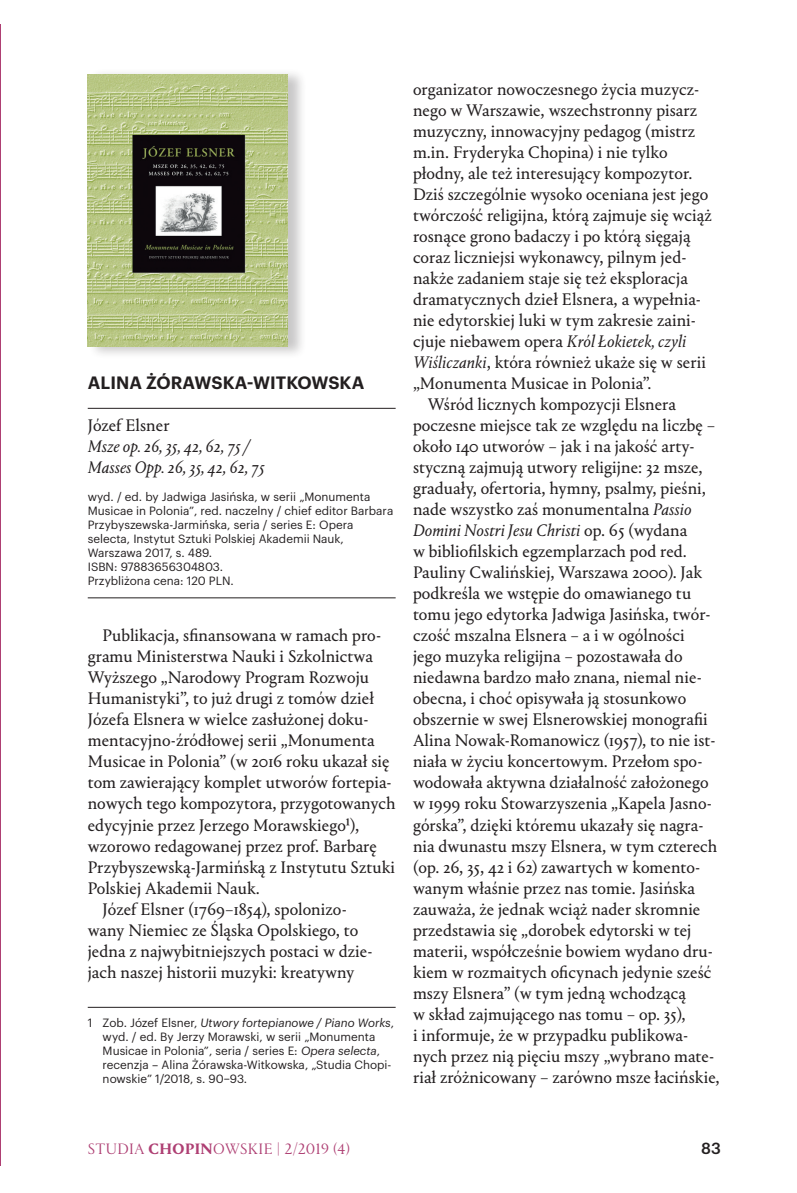
<style>
.page{position:relative;width:797px;height:1193px;background:#fff}
.page>*{position:absolute;margin:0;border:0;box-sizing:border-box;transform-origin:0 0}
.t1{font:17.5px "Portrait Text";color:#231f20}
.t2{font:italic 17.5px/21px "Portrait Text";color:#231f20}
.t3{font:600 17.5px "Graphik";letter-spacing:.005em;color:#231f20}
.t4{font:300 15.75px "Portrait";letter-spacing:.03em;color:#ae3f73}
.t5{font:500 15.75px "Graphik";color:#231f20}
.t6{font:11.72px/14px "Graphik";color:#231f20}
.s1{font-style:italic}
.s2{font-style:normal}
.s3{font-weight:700}
</style>
<div class="page">
<div style="left:88px;top:67px;width:219px;height:292px;background:#231f20;opacity:.25"></div>
<img style="left:88px;top:74px;width:200px;height:273px">
<hr style="left:88px;top:408px;width:307px;height:1px;background:#231f20">
<hr style="left:88px;top:597px;width:307px;height:1px;background:#231f20">
<hr style="left:88px;top:1007px;width:307px;height:1px;background:#231f20">
<hr style="left:0;top:24px;width:1px;height:1141px;background:#ae3f73">
<p class="t3" style="left:88px;top:369px;width:278px">ALINA ŻÓRAWSKA-WITKOWSKA</p>
<p class="t1" style="left:88px;top:413px;width:83px">Józef Elsner</p>
<p class="t2" style="left:88px;top:435px;width:178px">Msze op. 26, 35, 42, 62, 75 /<br>Masses Opp. 26, 35, 42, 62, 75</p>
<p class="t6" style="left:88px;top:489px;width:307px">wyd. / ed. by Jadwiga Jasińska, w serii „Monumenta<br>M usicae in Polonia”, red. naczelny / chief editor Barbara Przybyszewska-Jarmińska, seria / series E: Opera selecta, I nstytut Sztuki Polskiej Akademii Nauk, Warszawa 2017, s. 489.<br>ISBN</p>
<p class="t6" style="left:88px;top:559px;width:137px;text-indent:26px">: 97883656304803.<br>Przybliżona cena: 120 PLN</p>
<p class="t6" style="left:230px;top:573px;width:5px">.</p>
<p class="t1" style="left:103px;top:623px;width:280px">Publikacja, sfinansowana w ramach pro-</p>
<p class="t1" style="left:88px;top:644px;width:286px">gramu Ministerstwa Nauki i Szkolnictwa</p>
<p class="t1" style="left:88px;top:665px;width:283px">Wyższego „Narodowy Program Rozwoju</p>
<p class="t1" style="left:88px;top:686px;width:287px">Humanistyki”, to już drugi z tomów dzieł</p>
<p class="t1" style="left:88px;top:707px;width:282px">Józefa Elsnera w wielce zasłużonej doku-</p>
<p class="t1" style="left:88px;top:728px;width:288px">mentacyjno-źródłowej serii „Monumenta</p>
<p class="t1" style="left:88px;top:749px;width:303px">Musicae in Polonia” (w 2016 roku ukazał się</p>
<p class="t1" style="left:88px;top:770px;width:305px">tom zawierający komplet utworów fortepia-</p>
<p class="t1" style="left:88px;top:791px;width:309px">nowych tego kompozytora, przygotowanych</p>
<p class="t1" style="left:88px;top:812px;width:273px">edycyjnie przez Jerzego Morawskiego1),</p>
<p class="t1" style="left:88px;top:833px;width:290px">wzorowo redagowanej przez prof. Barbarę</p>
<p class="t1" style="left:88px;top:854px;width:309px">Przybyszewską-Jarmińską z Instytutu Sztuki</p>
<p class="t1" style="left:88px;top:875px;width:173px">Polskiej Akademii Nauk.</p>
<p class="t1" style="left:103px;top:896px;width:245px">Józef Elsner (1769–1854), spolonizo-</p>
<p class="t1" style="left:88px;top:917px;width:272px">wany Niemiec ze Śląska Opolskiego, to</p>
<p class="t1" style="left:88px;top:938px;width:286px">jedna z najwybitniejszych postaci w dzie-</p>
<p class="t1" style="left:88px;top:959px;width:268px">jach naszej historii muzyki: kreatywny</p>
<p class="t6" style="left:103px;top:1014px;width:293px;text-indent:-15px">1 Zob. Józef Elsner, <span class="s1">Utwory fortepianowe / Piano Works</span>, wyd. / ed. By Jerzy Morawski, w serii „Monumenta<br>M usicae in Polonia”, seria / series E: <span class="s1">Opera selecta</span>, recenzja – Alina Żórawska-Witkowska, „Studia Chopi&shy;nowskie” 1/2018, s. 90–93.</p>
<p class="t1" style="left:413px;top:77px;width:288px">organizator nowoczesnego życia muzycz-</p>
<p class="t1" style="left:413px;top:98px;width:285px">nego w Warszawie, wszechstronny pisarz</p>
<p class="t1" style="left:413px;top:119px;width:283px">muzyczny, innowacyjny pedagog (mistrz</p>
<p class="t1" style="left:413px;top:140px;width:256px">m.in. Fryderyka Chopina) i nie tylko</p>
<p class="t1" style="left:413px;top:161px;width:281px">płodny, ale też interesujący kompozytor.</p>
<p class="t1" style="left:413px;top:182px;width:296px">Dziś szczególnie wysoko oceniana jest jego</p>
<p class="t1" style="left:413px;top:203px;width:300px">twórczość religijna, którą zajmuje się wciąż</p>
<p class="t1" style="left:413px;top:224px;width:279px">rosnące grono badaczy i po którą sięgają</p>
<p class="t1" style="left:413px;top:245px;width:275px">coraz liczniejsi wykonawcy, pilnym jed-</p>
<p class="t1" style="left:413px;top:266px;width:276px">nakże zadaniem staje się też eksploracja</p>
<p class="t1" style="left:413px;top:287px;width:289px">dramatycznych dzieł Elsnera, a wypełnia-</p>
<p class="t1" style="left:413px;top:308px;width:284px">nie edytorskiej luki w tym zakresie zaini-</p>
<p class="t1" style="left:413px;top:329px;width:275px">cjuje niebawem opera <span class="s1">Król Łokietek, czyli</span></p>
<p class="t1" style="left:413px;top:350px;width:294px"><span class="s1">Wiśliczanki</span>, która również ukaże się w serii</p>
<p class="t1" style="left:413px;top:371px;width:240px">„Monumenta Musicae in Polonia”.</p>
<p class="t1" style="left:427px;top:392px;width:249px">Wśród licznych kompozycji Elsnera</p>
<p class="t1" style="left:413px;top:413px;width:303px">poczesne miejsce tak ze względu na liczbę –</p>
<p class="t1" style="left:413px;top:434px;width:283px">około 140 utworów – jak i na jakość arty-</p>
<p class="t1" style="left:413px;top:455px;width:291px">styczną zajmują utwory religijne: 32 msze,</p>
<p class="t1" style="left:413px;top:476px;width:294px">graduały, ofertoria, hymny, psalmy, pieśni,</p>
<p class="t1" style="left:413px;top:497px;width:280px">nade wszystko zaś monumentalna <span class="s1">Passio</span></p>
<p class="t2" style="left:413px;top:519px;width:275px">Domini Nostri Jesu Christi <span class="s2">op. 65 (wydana</span></p>
<p class="t1" style="left:413px;top:539px;width:275px">w bibliofilskich egzemplarzach pod red.</p>
<p class="t1" style="left:413px;top:560px;width:290px">Pauliny Cwalińskiej, Warszawa 2000). Jak</p>
<p class="t1" style="left:413px;top:581px;width:279px">podkreśla we wstępie do omawianego tu</p>
<p class="t1" style="left:413px;top:602px;width:299px">tomu jego edytorka Jadwiga Jasińska, twór-</p>
<p class="t1" style="left:413px;top:623px;width:273px">czość mszalna Elsnera – a i w ogólności</p>
<p class="t1" style="left:413px;top:644px;width:271px">jego muzyka religijna – pozostawała do</p>
<p class="t1" style="left:413px;top:665px;width:290px">niedawna bardzo mało znana, niemal nie-</p>
<p class="t1" style="left:413px;top:686px;width:275px">obecna, i choć opisywała ją stosunkowo</p>
<p class="t1" style="left:413px;top:707px;width:296px">obszernie w swej Elsnerowskiej monografii</p>
<p class="t1" style="left:413px;top:728px;width:304px">Alina Nowak-Romanowicz (1957), to nie ist-</p>
<p class="t1" style="left:413px;top:749px;width:291px">niała w życiu koncertowym. Przełom spo-</p>
<p class="t1" style="left:413px;top:770px;width:297px">wodowała aktywna działalność założonego</p>
<p class="t1" style="left:413px;top:791px;width:300px">w 1999 roku Stowarzyszenia „Kapela Jasno-</p>
<p class="t1" style="left:413px;top:812px;width:292px">górska”, dzięki któremu ukazały się nagra-</p>
<p class="t1" style="left:413px;top:833px;width:305px">nia dwunastu mszy Elsnera, w tym czterech</p>
<p class="t1" style="left:413px;top:854px;width:289px">(op. 26, 35, 42 i 62) zawartych w komento-</p>
<p class="t1" style="left:413px;top:875px;width:283px">wanym właśnie przez nas tomie. Jasińska</p>
<p class="t1" style="left:413px;top:896px;width:289px">zauważa, że jednak wciąż nader skromnie</p>
<p class="t1" style="left:413px;top:917px;width:280px">przedstawia się „dorobek edytorski w tej</p>
<p class="t1" style="left:413px;top:938px;width:301px">materii, współcześnie bowiem wydano dru-</p>
<p class="t1" style="left:413px;top:959px;width:300px">kiem w rozmaitych oficynach jedynie sześć</p>
<p class="t1" style="left:413px;top:980px;width:274px">mszy Elsnera” (w tym jedną wchodzącą</p>
<p class="t1" style="left:413px;top:1001px;width:274px">w skład zajmującego nas tomu – op. 35),</p>
<p class="t1" style="left:413px;top:1022px;width:276px">i informuje, że w przypadku publikowa-</p>
<p class="t1" style="left:413px;top:1043px;width:302px">nych przez nią pięciu mszy „wybrano mate-</p>
<p class="t1" style="left:413px;top:1064px;width:308px">riał zróżnicowany – zarówno msze łacińskie,</p>
<p class="t4" style="left:88px;top:1138px;width:263px">STUDIA <span class="s3">CHOPIN</span>OWSKIE | 2/2019 (4)</p>
<p class="t5" style="left:700px;top:1136px;width:21px">83</p>
</div>
